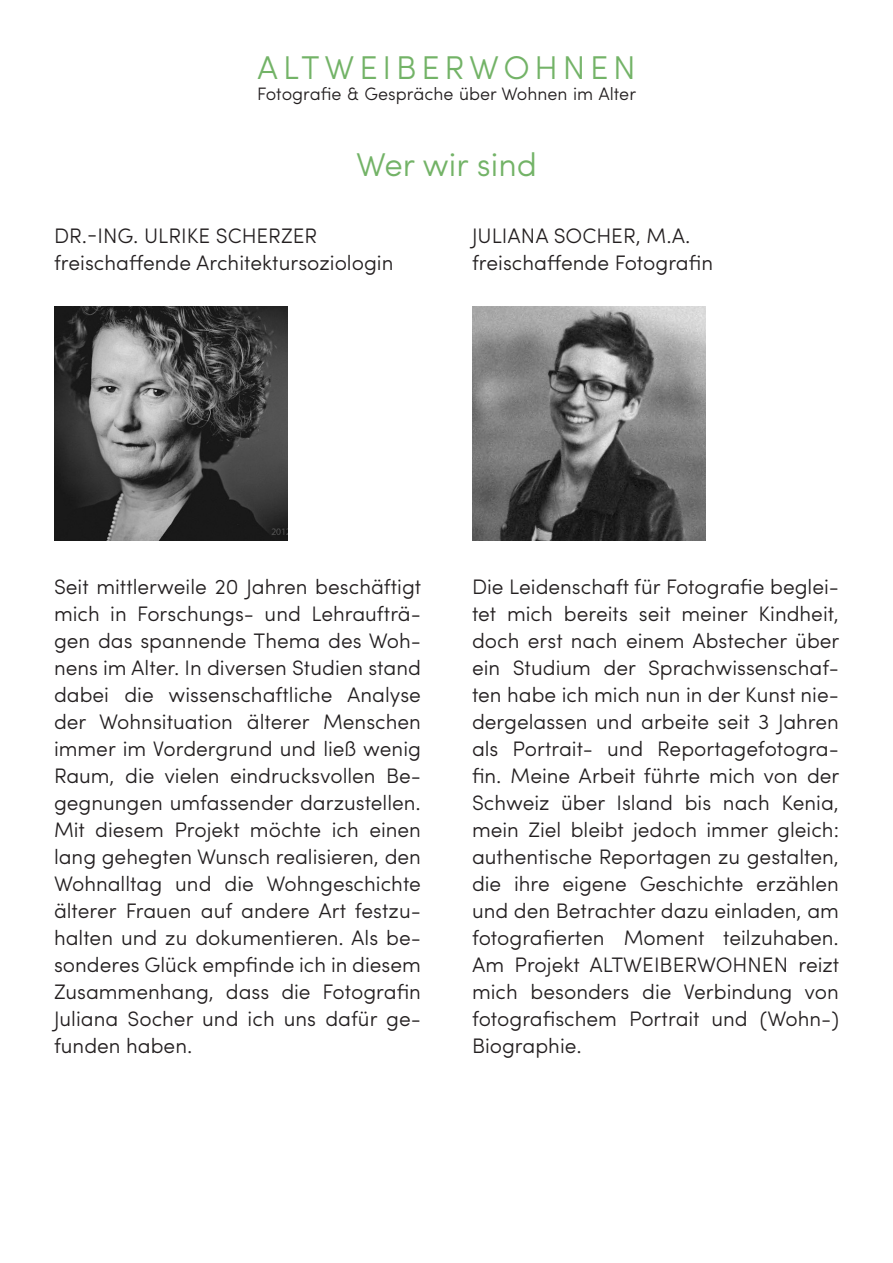
<style>
.page{position:relative;width:893px;height:1263px;background:#fff}
.page>*{position:absolute;margin:0;border:0;box-sizing:border-box;transform-origin:0 0}
.t1{font:300 33px "Sofia Pro";letter-spacing:.145em;color:#73b367}
.t2{font:300 33px "Sofia Pro";color:#73b367}
.t3{font:300 21px/27px "Sofia Pro";color:#231f20}
.t4{font:300 18px "Sofia Pro";color:#231f20}
</style>
<div class="page">
<img style="left:472px;top:307px;width:234px;height:234px">
<img style="left:54px;top:307px;width:234px;height:234px">
<h1 class="t1" style="left:257px;top:43px;width:380px">ALTWEIBERWOHNEN</h1>
<p class="t4" style="left:257px;top:81px;width:380px">Fotografie &amp; Gespräche über Wohnen im Alter</p>
<h1 class="t2" style="left:356px;top:140px;width:182px">Wer wir sind</h1>
<p class="t3" style="left:54px;top:221px;width:341px">DR.-ING. ULRIKE SCHERZER freischaffende Architektursoziologin</p>
<p class="t3" style="left:472px;top:221px;width:243px">JULIANA SOCHER, M.A. freischaffende Fotografin</p>
<p class="t3" style="left:54px;top:572px;width:369px;text-align:justify">Seit mittlerweile 20 Jahren beschäftigt mich in Forschungs- und Lehraufträ&shy;gen das spannende Thema des Woh&shy;nens im Alter. In diversen Studien stand dabei die wissenschaftliche Analyse der Wohnsituation älterer Menschen immer im Vordergrund und ließ wenig Raum, die vielen eindrucksvollen Be&shy;gegnungen umfassender darzustellen.<br>Mit diesem Projekt möchte ich einen lang gehegten Wunsch realisieren, den Wohnalltag und die Wohngeschichte älterer Frauen auf andere Art festzu&shy;halten und zu dokumentieren. Als be&shy;sonderes Glück empfinde ich in diesem Zusammenhang, dass die Fotografin Juliana Socher und ich uns dafür ge&shy;funden haben.</p>
<p class="t3" style="left:472px;top:572px;width:369px;text-align:justify">Die Leidenschaft für Fotografie beglei&shy;tet mich bereits seit meiner Kindheit, doch erst nach einem Abstecher über ein Studium der Sprachwissenschaf&shy;ten habe ich mich nun in der Kunst nie&shy;dergelassen und arbeite seit 3 Jahren als Portrait- und Reportagefotogra&shy;fin. Meine Arbeit führte mich von der Schweiz über Island bis nach Kenia, mein Ziel bleibt jedoch immer gleich: authentische Reportagen zu gestalten, die ihre eigene Geschichte erzählen und den Betrachter dazu einladen, am fotografierten Moment teilzuhaben.<br>Am Projekt ALTWEIBERWOHNEN reizt mich besonders die Verbindung von fotografischem Portrait und (Wohn-)<br>Biographie.</p>
</div>
